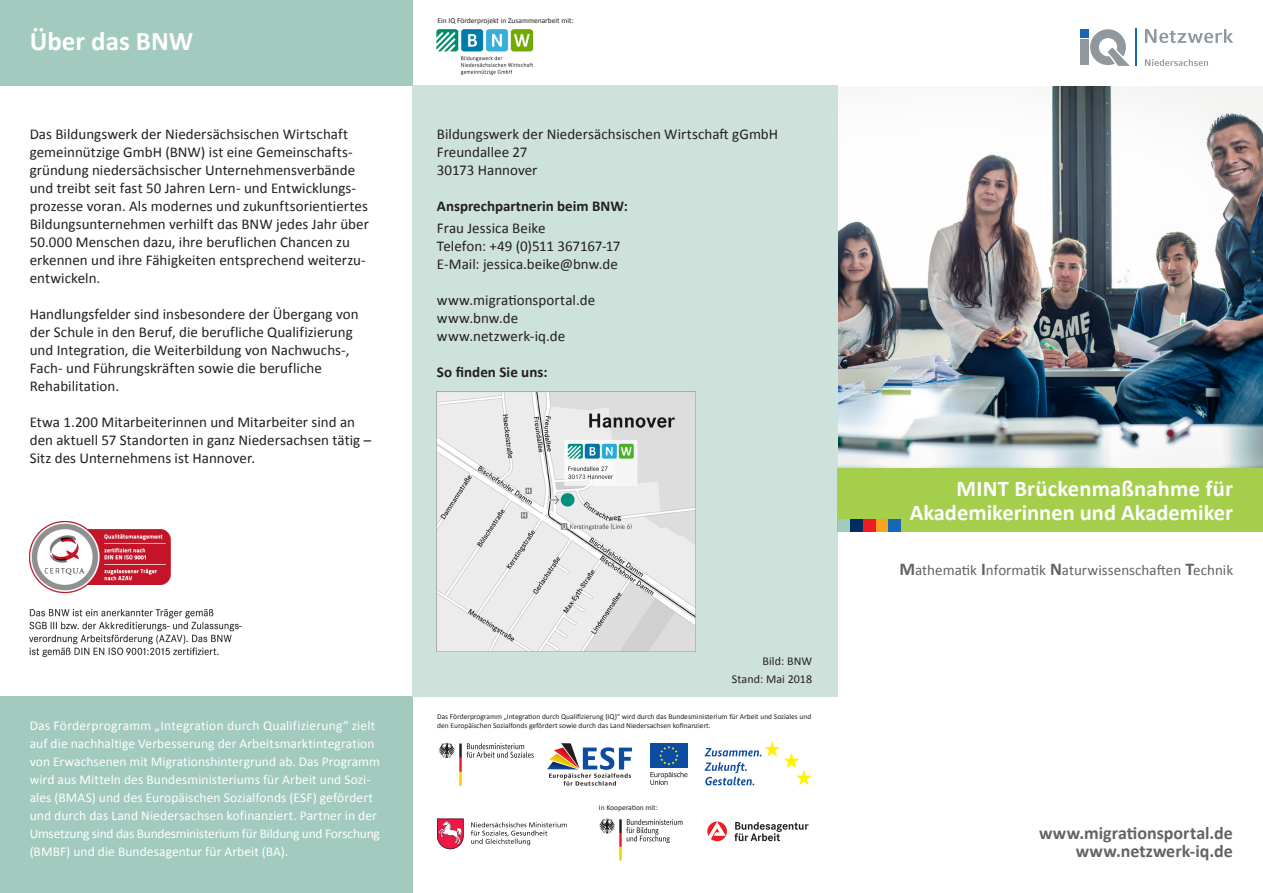
<style>
.page{position:relative;width:1263px;height:893px;background:#fff}
.page>*{position:absolute;margin:0;border:0;box-sizing:border-box;transform-origin:0 0}
._03_Überschrift_weis{font:700 27px "Calibri";color:#fff}
._01_Überschrift_Tite{font:700 22.5px/24px "Calibri";color:#fff;text-align:right}
.t1{font:700 18px/18px "Calibri";color:#636366;text-align:right}
._04_Fliesstext{font:15px/18px "Calibri";color:#231f20}
._02_Untertitel_Angab{font:15px "Calibri";color:#636366}
.Überschrift_Text{font:700 15px "Calibri";color:#231f20}
._04_Fliesstext-2{font:13.5px/18px "Calibri";letter-spacing:.005em;color:#fff}
.Stand{font:12px "Calibri";letter-spacing:.01em;color:#231f20}
._06_BU_Bildunterschr{font:7.5px "Calibri";color:#231f20}
.s1{font-weight:700;font-size:18px}
</style>
<div class="page">
<img style="left:838px;top:86px;width:425px;height:382px">
<div style="left:0;top:0;width:412px;height:85px;background:#a2cabf"></div>
<div style="left:0;top:696px;width:412px;height:197px;background:#a2cabf"></div>
<div style="left:412px;top:85px;width:426px;height:611px;background:#cde2db"></div>
<div style="left:1080px;top:40px;width:9px;height:25px;background:#90979d"></div>
<div style="left:1080px;top:29px;width:9px;height:9px;background:#1768b4"></div>
<svg style="left:1090px;top:29px;width:40px;height:37px"></svg>
<hr style="left:1135px;top:29px;width:1px;height:37px;background:#1768b4">
<svg style="left:1145px;top:59px;width:63px;height:7px"></svg>
<svg style="left:1145px;top:29px;width:88px;height:14px"></svg>
<svg style="left:438px;top:743px;width:96px;height:43px"></svg>
<svg style="left:547px;top:743px;width:85px;height:43px"></svg>
<svg style="left:599px;top:819px;width:83px;height:41px"></svg>
<svg style="left:734px;top:822px;width:74px;height:19px"></svg>
<svg style="left:707px;top:821px;width:20px;height:20px"></svg>
<svg style="left:650px;top:772px;width:37px;height:13px"></svg>
<div style="left:650px;top:743px;width:37px;height:25px;background:#0d4da1"></div>
<svg style="left:659px;top:746px;width:19px;height:19px"></svg>
<svg style="left:704px;top:741px;width:108px;height:44px"></svg>
<svg style="left:471px;top:822px;width:96px;height:23px"></svg>
<svg style="left:437px;top:819px;width:27px;height:30px"></svg>
<img style="left:30px;top:522px;width:211px;height:134px">
<div style="left:838px;top:468px;width:425px;height:63px;background:#a4ce4c"></div>
<div style="left:863px;top:519px;width:13px;height:12px;background:#ee1c28"></div>
<div style="left:838px;top:519px;width:12px;height:12px;background:#a2cabf"></div>
<div style="left:876px;top:519px;width:13px;height:12px;background:#f9a51b"></div>
<div style="left:888px;top:519px;width:13px;height:12px;background:#1768b4"></div>
<div style="left:850px;top:519px;width:13px;height:12px;background:#002e5e"></div>
<img style="left:437px;top:392px;width:258px;height:260px">
<img style="left:437px;top:30px;width:95px;height:44px">
<p class="_03_Überschrift_weis" style="left:30px;top:24px;width:165px">Über das BNW</p>
<p class="_04_Fliesstext" style="left:30px;top:125px;width:320px">Das Bildungswerk der Niedersächsischen Wirtschaft</p>
<p class="_04_Fliesstext" style="left:30px;top:143px;width:341px">gemeinnützige GmbH (BNW) ist eine Gemeinschafts&shy;gründung niedersächsischer Unternehmensverbände und treibt seit fast 50 Jahren Lern- und Entwicklungs&shy;prozesse voran. Als modernes und zukunftsorientiertes Bildungsunternehmen verhilft das BNW jedes Jahr über 50.000 Menschen dazu, ihre beruflichen Chancen zu erkennen und ihre Fähigkeiten entsprechend weiterzu&shy;entwickeln.</p>
<p class="_04_Fliesstext" style="left:30px;top:305px;width:330px">Handlungsfelder sind insbesondere der Übergang von</p>
<p class="_04_Fliesstext" style="left:30px;top:323px;width:324px">der Schule in den Beruf, die berufliche Qualifizierung</p>
<p class="_04_Fliesstext" style="left:30px;top:341px;width:321px">und Integration, die Weiterbildung von Nachwuchs-,</p>
<p class="_04_Fliesstext" style="left:30px;top:359px;width:294px">Fach- und Führungskräften sowie die berufliche</p>
<p class="_04_Fliesstext" style="left:30px;top:377px;width:91px">Rehabilitation.</p>
<p class="_04_Fliesstext" style="left:30px;top:413px;width:343px">Etwa 1.200 Mitarbeiterinnen und Mitarbeiter sind an den aktuell 57 Standorten in ganz Niedersachsen tätig –<br>Sitz des Unternehmens ist Hannover.</p>
<p class="_06_BU_Bildunterschr" style="left:437px;top:15px;width:138px">Ein IQ Förderprojekt in Zusammenarbeit mit:</p>
<p class="_04_Fliesstext" style="left:437px;top:125px;width:343px">Bildungswerk der Niedersächsischen Wirtschaft gGmbH</p>
<p class="_04_Fliesstext" style="left:437px;top:143px;width:92px">Freundallee 27</p>
<p class="_04_Fliesstext" style="left:437px;top:161px;width:102px">30173 Hannover</p>
<p class="Überschrift_Text" style="left:437px;top:196px;width:193px">Ansprechpartnerin beim BNW:</p>
<p class="_04_Fliesstext" style="left:437px;top:219px;width:110px">Frau Jessica Beike</p>
<p class="_04_Fliesstext" style="left:437px;top:237px;width:185px">Telefon: +49 (0)511 367167-17</p>
<p class="_04_Fliesstext" style="left:437px;top:255px;width:183px">E-Mail: jessica.beike@bnw.de</p>
<p class="_04_Fliesstext" style="left:437px;top:291px;width:160px">www.migrationsportal.de www.bnw.de www.netzwerk-iq.de</p>
<p class="Überschrift_Text" style="left:437px;top:362px;width:112px">So finden Sie uns:</p>
<p class="_04_Fliesstext-2" style="left:30px;top:716px;width:352px">Das Förderprogramm „Integration durch Qualifizierung“ zielt auf die nachhaltige Verbesserung der Arbeitsmarktintegration von Erwachsenen mit Migrationshintergrund ab. Das Programm wird aus Mitteln des Bundesministeriums für Arbeit und Sozi&shy;ales (BMAS) und des Europäischen Sozialfonds (ESF) gefördert und durch das Land Niedersachsen kofinanziert. Partner in der Umsetzung sind das Bundesministerium für Bildung und Forschung (BMBF) und die Bundesagentur für Arbeit (BA).</p>
<p class="Stand" style="left:762px;top:653px;width:51px">Bild: BNW</p>
<p class="Stand" style="left:732px;top:671px;width:82px">Stand: Mai 2018</p>
<p class="_06_BU_Bildunterschr" style="left:437px;top:712px;width:376px">Das Förderprogramm „Integration durch Qualifizierung (IQ)“ wird durch das Bundesministerium für Arbeit und Soziales und</p>
<p class="_06_BU_Bildunterschr" style="left:437px;top:721px;width:275px">den Europäischen Sozialfonds gefördert sowie durch das Land Niedersachsen kofinanziert.</p>
<p class="_06_BU_Bildunterschr" style="left:599px;top:803px;width:60px">In Kooperation mit:</p>
<p class="_01_Überschrift_Tite" style="left:910px;top:477px;width:325px">MINT Brückenmaßnahme für<br>Akademikerinnen und Akademiker</p>
<p class="_02_Untertitel_Angab" style="left:899px;top:561px;width:335px"><span class="s1">M</span>athematik <span class="s1">I</span>nformatik <span class="s1">N</span>aturwissenschaften <span class="s1">T</span>echnik</p>
<p class="t1" style="left:1039px;top:824px;width:195px">www.migrationsportal.de www.netzwerk-iq.de</p>
</div>
